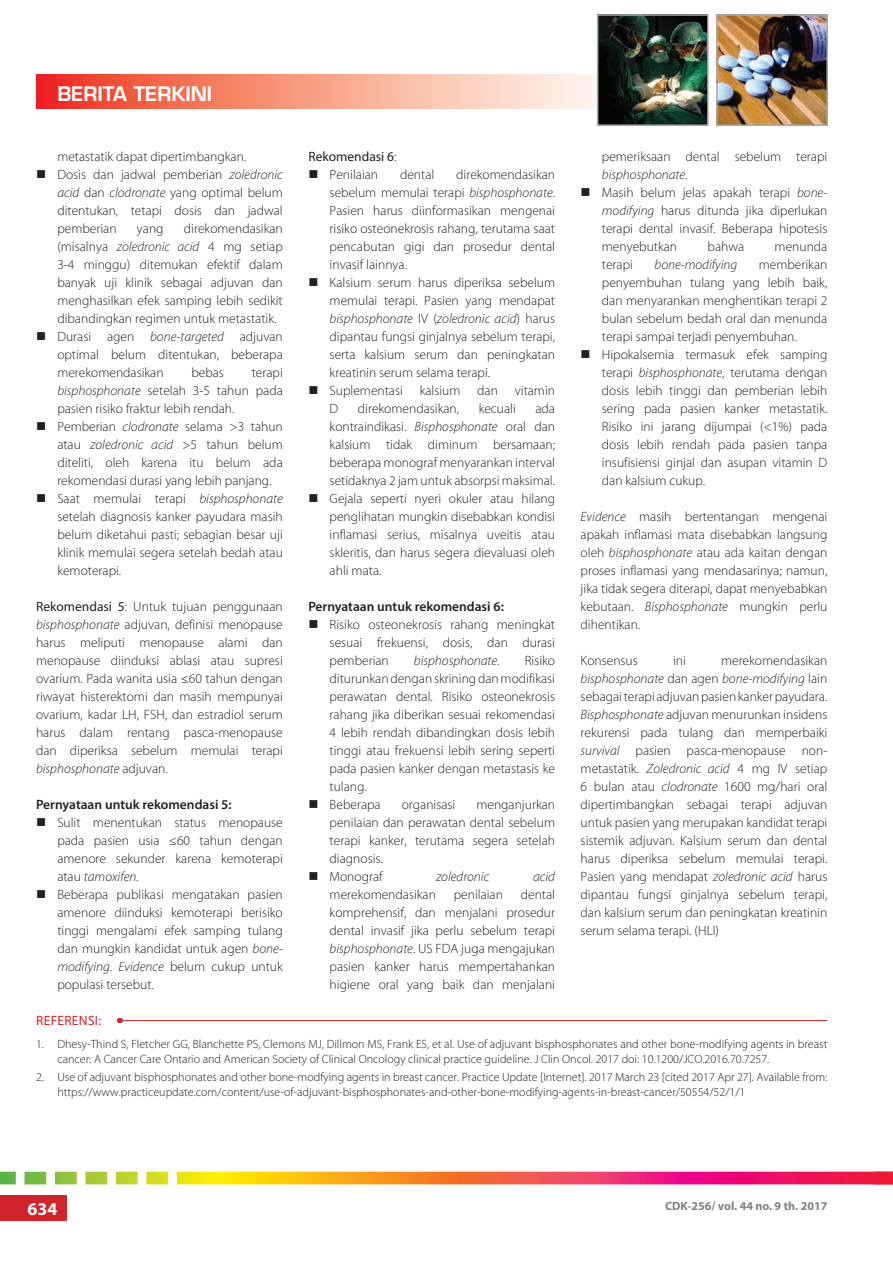
<style>
.page{position:relative;width:893px;height:1264px;background:#fff}
.page>*{position:absolute;margin:0;border:0;box-sizing:border-box;transform-origin:0 0}
.t1{font:600 19.5px "Eurostile LT Std";color:#fff}
.t2{font:700 18px "Myriad Pro";color:#fff}
.MP_default{font:300 13.5px/18px "Myriad Pro";color:#231f20;text-align:justify}
.MP_H2{font:600 13.5px "Myriad Pro";color:#231f20}
.t3{font:italic 300 13.5px "Myriad Pro";color:#231f20}
.MP_default_B0{font:13.5px "Myriad Pro";color:#231f20}
.MP_lampiran_referens{font:13.5px "Myriad Pro";letter-spacing:.02em;color:#d1232a}
.t4{font:300 12px/14.4px "Myriad Pro";color:#231f20}
.t5{font:700 12px "Myriad Pro";color:#808285}
.s1{font-style:italic}
.s2{font-weight:400}
.s3{font-weight:300}
.s4{font-style:normal}
</style>
<div class="page">
<div style="left:0;top:1195px;width:66px;height:25px;background:#d1232a"></div>
<svg style="left:0;top:1171px;width:892px;height:13px;background:#e88054"></svg>
<svg style="left:36px;top:74px;width:561px;height:35px;background:#f69b85"></svg>
<img style="left:600px;top:18px;width:105px;height:105px">
<div style="left:597px;top:15px;width:111px;height:111px;border:2px solid #a8a9ad"></div>
<img style="left:719px;top:18px;width:105px;height:105px">
<div style="left:716px;top:15px;width:111px;height:111px;border:2px solid #a8a9ad"></div>
<hr style="left:117px;top:1020px;width:710px;height:1px;background:#d1232a">
<h1 class="t1" style="left:57px;top:81px;width:156px">BERITA TERKINI</h1>
<p class="MP_default" style="left:57px;top:148px;width:190px">metastatik dapat dipertimbangkan.</p>
<p class="MP_default" style="left:57px;top:166px;width:227px">Dosis dan jadwal pemberian <span class="s1">zoledronic acid</span> dan <span class="s1">clodronate</span> yang optimal belum ditentukan, tetapi dosis dan jadwal pemberian</p>
<p class="MP_default" style="left:57px;top:220px;width:227px;text-indent:127px">direkomendasikan (misalnya <span class="s1">zoledronic acid</span> 4 mg setiap 3-4 minggu) ditemukan efektif dalam banyak uji klinik sebagai adjuvan dan menghasilkan efek samping lebih sedikit dibandingkan regimen untuk metastatik.</p>
<p class="MP_default" style="left:57px;top:328px;width:227px">Durasi agen <span class="s1">bone-targeted</span> adjuvan optimal belum ditentukan, beberapa merekomendasikan</p>
<p class="MP_default" style="left:137px;top:220px;width:28px">yang</p>
<p class="MP_default" style="left:191px;top:364px;width:34px">bebas</p>
<p class="MP_default" style="left:57px;top:364px;width:227px;text-indent:194px">terapi <span class="s1">bisphosphonate</span> setelah 3-5 tahun pada pasien risiko fraktur lebih rendah.</p>
<p class="MP_default" style="left:57px;top:418px;width:227px">Pemberian <span class="s1">clodronate</span> selama &gt;3 tahun atau <span class="s1">zoledronic acid</span> &gt;5 tahun belum diteliti, oleh karena itu belum ada rekomendasi durasi yang lebih panjang.</p>
<p class="MP_default" style="left:57px;top:490px;width:227px">Saat memulai terapi <span class="s1">bisphosphonate </span>setelah diagnosis kanker payudara masih belum diketahui pasti; sebagian besar uji klinik memulai segera setelah bedah atau kemoterapi.</p>
<p class="MP_default" style="left:36px;top:598px;width:248px"><span class="s2">Rekomendasi 5</span>: Untuk tujuan penggunaan <span class="s1">bisphosphonate</span> adjuvan, definisi menopause harus meliputi menopause alami dan menopause diinduksi ablasi atau supresi ovarium. Pada wanita usia ≤60 tahun dengan riwayat histerektomi dan masih mempunyai ovarium, kadar LH, FSH, dan estradiol serum harus dalam rentang pasca-menopause dan diperiksa sebelum memulai terapi <span class="s1">bisphosphonate</span> adjuvan.</p>
<p class="MP_H2" style="left:36px;top:796px;width:197px">Pernyataan untuk rekomendasi 5:</p>
<p class="MP_default" style="left:57px;top:814px;width:227px">Sulit menentukan status menopause pada pasien usia ≤60 tahun dengan amenore sekunder karena kemoterapi atau <span class="s1">tamoxifen.</span></p>
<p class="MP_default" style="left:57px;top:886px;width:227px">Beberapa publikasi mengatakan pasien amenore diinduksi kemoterapi berisiko tinggi mengalami efek samping tulang dan mungkin kandidat untuk agen <span class="s1">bone&shy;modifying</span>. <span class="s1">Evidence</span> belum cukup untuk populasi tersebut.</p>
<p class="MP_default_B0" style="left:308px;top:148px;width:90px">Rekomendasi 6<span class="s3">:</span></p>
<p class="MP_default" style="left:329px;top:166px;width:50px">Penilaian</p>
<p class="MP_default" style="left:400px;top:166px;width:36px">dental</p>
<p class="MP_default" style="left:329px;top:166px;width:227px;text-indent:127px">direkomendasikan sebelum memulai terapi <span class="s1">bisphosphonate</span>.<br>Pasien harus diinformasikan mengenai risiko osteonekrosis rahang, terutama saat pencabutan gigi dan prosedur dental invasif lainnya.</p>
<p class="MP_default" style="left:329px;top:274px;width:227px">Kalsium serum harus diperiksa sebelum memulai terapi. Pasien yang mendapat <span class="s1">bisphosphonate</span> IV (<span class="s1">zoledronic acid</span>) harus dipantau fungsi ginjalnya sebelum terapi, serta kalsium serum dan peningkatan kreatinin serum selama terapi.</p>
<p class="MP_default" style="left:329px;top:382px;width:227px">Suplementasi kalsium dan vitamin<br>D</p>
<p class="MP_default" style="left:329px;top:400px;width:227px;text-indent:206px">ada kontraindikasi. <span class="s1">Bisphosphonate</span> oral dan kalsium tidak diminum bersamaan; beberapa monograf menyarankan interval setidaknya 2 jam untuk absorpsi maksimal.</p>
<p class="MP_default" style="left:329px;top:490px;width:227px">Gejala seperti nyeri okuler atau hilang penglihatan mungkin disebabkan kondisi inflamasi serius, misalnya uveitis atau skleritis, dan harus segera dievaluasi oleh ahli mata.</p>
<p class="MP_H2" style="left:308px;top:598px;width:197px">Pernyataan untuk rekomendasi 6:</p>
<p class="MP_default" style="left:329px;top:616px;width:227px">Risiko osteonekrosis rahang meningkat sesuai frekuensi, dosis, dan durasi pemberian</p>
<p class="MP_default" style="left:358px;top:400px;width:103px">direkomendasikan,</p>
<p class="MP_default" style="left:478px;top:400px;width:39px">kecuali</p>
<p class="MP_default" style="left:329px;top:652px;width:227px;text-indent:195px">Risiko diturunkan dengan skrining dan modifikasi perawatan dental. Risiko osteonekrosis rahang jika diberikan sesuai rekomendasi 4 lebih rendah dibandingkan dosis lebih tinggi atau frekuensi lebih sering seperti pada pasien kanker dengan metastasis ke tulang.</p>
<p class="MP_default" style="left:329px;top:796px;width:53px">Beberapa</p>
<p class="MP_default" style="left:401px;top:796px;width:55px">organisasi</p>
<p class="t3" style="left:414px;top:652px;width:87px">bisphosphonate<span class="s4">.</span></p>
<p class="MP_default" style="left:329px;top:796px;width:227px;text-indent:147px">menganjurkan penilaian dan perawatan dental sebelum terapi kanker, terutama segera setelah diagnosis.</p>
<p class="MP_default" style="left:329px;top:868px;width:55px">Monograf</p>
<p class="t3" style="left:436px;top:868px;width:55px">zoledronic</p>
<p class="t3" style="left:533px;top:868px;width:23px">acid</p>
<p class="MP_default" style="left:329px;top:886px;width:108px">merekomendasikan</p>
<p class="MP_default" style="left:454px;top:886px;width:51px">penilaian</p>
<p class="MP_default" style="left:329px;top:886px;width:227px;text-indent:191px">dental komprehensif, dan menjalani prosedur dental invasif jika perlu sebelum terapi <span class="s1">bisphosphonate</span>. US FDA juga mengajukan pasien kanker harus mempertahankan higiene oral yang baik dan menjalani</p>
<p class="MP_default" style="left:602px;top:148px;width:227px">pemeriksaan dental sebelum terapi <span class="s1">bisphosphonate</span>.</p>
<p class="MP_default" style="left:602px;top:184px;width:227px">Masih belum jelas apakah terapi <span class="s1">bone&shy;modifying</span> harus ditunda jika diperlukan terapi dental invasif. Beberapa hipotesis menyebutkan</p>
<p class="MP_default" style="left:707px;top:238px;width:38px">bahwa</p>
<p class="MP_default" style="left:774px;top:238px;width:54px">menunda</p>
<p class="MP_default" style="left:602px;top:256px;width:33px">terapi</p>
<p class="t3" style="left:654px;top:256px;width:84px">bone-modifying</p>
<p class="MP_default" style="left:602px;top:256px;width:227px;text-indent:157px">memberikan penyembuhan tulang yang lebih baik, dan menyarankan menghentikan terapi 2 bulan sebelum bedah oral dan menunda terapi sampai terjadi penyembuhan.</p>
<p class="MP_default" style="left:602px;top:346px;width:227px">Hipokalsemia termasuk efek samping terapi <span class="s1">bisphosphonate</span>, terutama dengan dosis lebih tinggi dan pemberian lebih sering pada pasien kanker metastatik.<br>Risiko ini jarang dijumpai (&lt;1%) pada dosis lebih rendah pada pasien tanpa insufisiensi ginjal dan asupan vitamin D dan kalsium cukup.</p>
<p class="MP_default" style="left:580px;top:508px;width:248px"><span class="s1">Evidence</span> masih bertentangan mengenai apakah inflamasi mata disebabkan langsung oleh <span class="s1">bisphosphonate</span> atau ada kaitan dengan proses inflamasi yang mendasarinya; namun, jika tidak segera diterapi, dapat menyebabkan kebutaan. <span class="s1">Bisphosphonate</span> mungkin perlu dihentikan.</p>
<p class="MP_default" style="left:580px;top:652px;width:59px">Konsensus</p>
<p class="MP_default" style="left:673px;top:652px;width:14px">ini</p>
<p class="MP_default" style="left:580px;top:652px;width:248px;text-indent:140px">merekomendasikan <span class="s1">bisphosphonate</span> dan agen <span class="s1">bone-modifying</span> lain sebagai terapi adjuvan pasien kanker payudara.<br><span class="s1">Bisphosphonate</span> adjuvan menurunkan insidens rekurensi pada tulang dan memperbaiki <span class="s1">survival</span> pasien pasca-menopause non&shy;metastatik. <span class="s1">Zoledronic acid</span> 4 mg IV setiap 6 bulan atau <span class="s1">clodronate</span> 1600 mg/hari oral dipertimbangkan sebagai terapi adjuvan untuk pasien yang merupakan kandidat terapi sistemik adjuvan. Kalsium serum dan dental harus diperiksa sebelum memulai terapi.<br>Pasien yang mendapat <span class="s1">zoledronic acid</span> harus dipantau fungsi ginjalnya sebelum terapi, dan kalsium serum dan peningkatan kreatinin serum selama terapi. (HLI)</p>
<p class="MP_lampiran_referens" style="left:36px;top:1012px;width:66px">REFERENSI:</p>
<p class="t4" style="left:57px;top:1037px;width:771px;text-indent:-21px">1. Dhesy-Thind S, Fletcher GG, Blanchette PS, Clemons MJ, Dillmon MS, Frank ES, et al. Use of adjuvant bisphosphonates and other bone-modifying agents in breast cancer: A Cancer Care Ontario and American Society of Clinical Oncology clinical practice guideline. J Clin Oncol. 2017 doi: 10.1200/JCO.2016.70.7257.</p>
<p class="t4" style="left:57px;top:1070px;width:771px;text-indent:-21px">2. Use of adjuvant bisphosphonates and other bone-modfying agents in breast cancer. Practice Update [Internet]. 2017 March 23 [cited 2017 Apr 27]. Available from: https://www.practiceupdate.com/content/use-of-adjuvant-bisphosphonates-and-other-bone-modifying-agents-in-breast-cancer/50554/52/1/1</p>
<h2 class="t2" style="left:27px;top:1196px;width:31px">634</h2>
<p class="t5" style="left:665px;top:1198px;width:164px">CDK-256/ vol. 44 no. 9 th. 2017</p>
</div>
